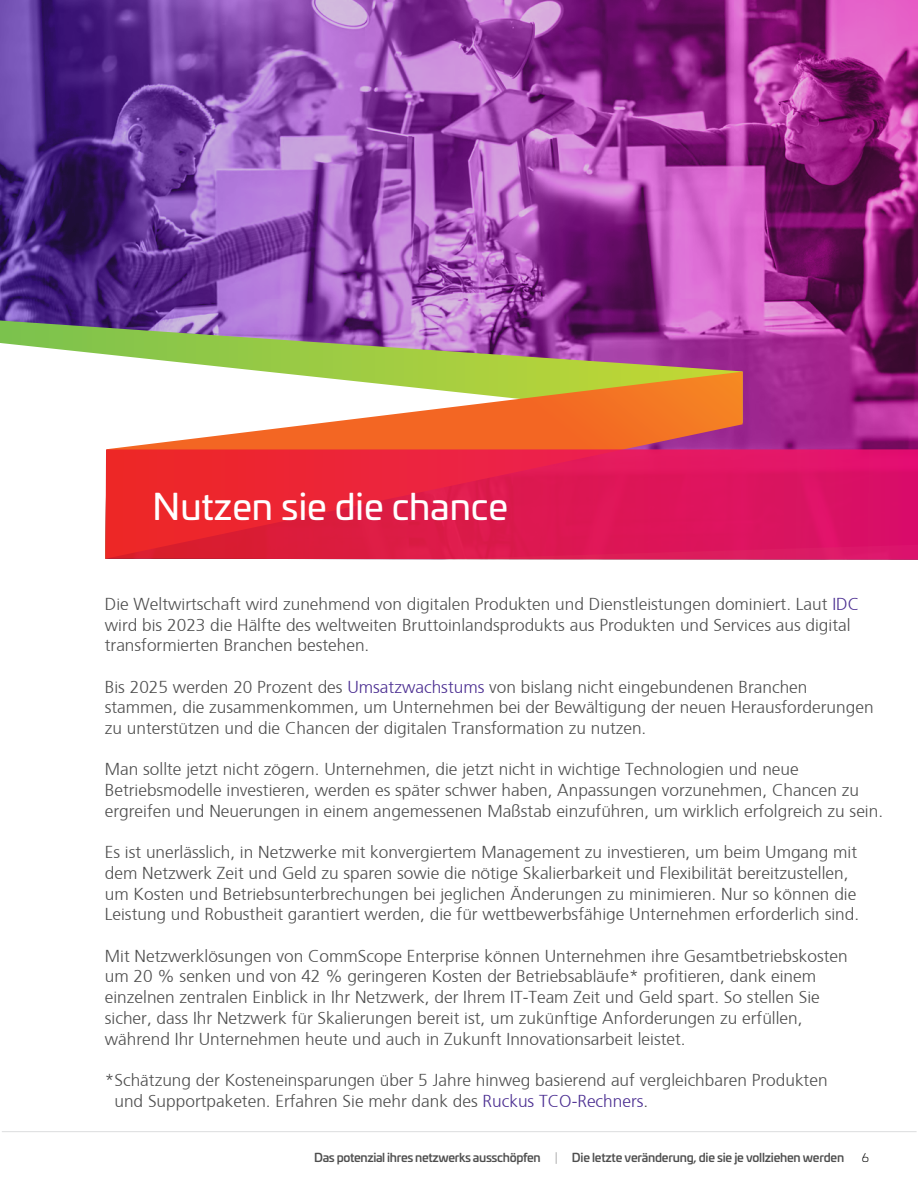
<style>
.page{position:relative;width:918px;height:1188px;background:#fff}
.page>*{position:absolute;margin:0;border:0;box-sizing:border-box;transform-origin:0 0}
.t1{font:36px "Univia Pro";color:#fff}
.t2{font:300 17.25px/20.7px "Frutiger";color:#4e4e4e}
.t3{font:500 12px "Univia Pro";letter-spacing:-.02em;color:#4e4e4e}
.t4{font:300 12px "Univia Pro";color:#050504}
.s1{color:#4b2e91}
</style>
<div class="page">
<img style="left:0;top:0;width:918px;height:449px">
<svg style="left:0;top:320px;width:743px;height:103px"></svg>
<svg style="left:105px;top:372px;width:638px;height:77px"></svg>
<svg style="left:105px;top:449px;width:813px;height:111px;background:#e11c4c"></svg>
<hr style="left:2px;top:1131px;width:915px;height:1px;background:#dcddde">
<svg style="left:556px;top:1152px;width:1px;height:12px"></svg>
<h1 class="t1" style="left:153px;top:479px;width:357px">Nutzen sie die chance</h1>
<p class="t2" style="left:105px;top:592px;width:756px">Die Weltwirtschaft wird zunehmend von digitalen Produkten und Dienstleistungen dominiert. Laut <span class="s1">IDC </span>wird bis 2023 die Hälfte des weltweiten Bruttoinlandsprodukts aus Produkten und Services aus digital transformierten Branchen bestehen.</p>
<p class="t2" style="left:105px;top:675px;width:770px">Bis 2025 werden 20 Prozent des <span class="s1">Umsatzwachstums</span> von bislang nicht eingebundenen Branchen stammen, die zusammenkommen, um Unternehmen bei der Bewältigung der neuen Herausforderungen zu unterstützen und die Chancen der digitalen Transformation zu nutzen.</p>
<p class="t2" style="left:105px;top:758px;width:780px">Man sollte jetzt nicht zögern. Unternehmen, die jetzt nicht in wichtige Technologien und neue<br>Betriebsmodelle investieren, werden es später schwer haben, Anpassungen vorzunehmen, Chancen zu ergreifen und Neuerungen in einem angemessenen Maßstab einzuführen, um wirklich erfolgreich zu sein.</p>
<p class="t2" style="left:105px;top:841px;width:756px">Es ist unerlässlich, in Netzwerke mit konvergiertem Management zu investieren, um beim Umgang mit dem Netzwerk Zeit und Geld zu sparen sowie die nötige Skalierbarkeit und Flexibilität bereitzustellen, um Kosten und Betriebsunterbrechungen bei jeglichen Änderungen zu minimieren. Nur so können die Leistung und Robustheit garantiert werden, die für wettbewerbsfähige Unternehmen erforderlich sind.</p>
<p class="t2" style="left:105px;top:944px;width:744px">Mit Netzwerklösungen von CommScope Enterprise können Unternehmen ihre Gesamtbetriebskosten um 20 % senken und von 42 % geringeren Kosten der Betriebsabläufe* profitieren, dank einem einzelnen zentralen Einblick in Ihr Netzwerk, der Ihrem IT-Team Zeit und Geld spart. So stellen Sie sicher, dass Ihr Netzwerk für Skalierungen bereit ist, um zukünftige Anforderungen zu erfüllen, während Ihr Unternehmen heute und auch in Zukunft Innovationsarbeit leistet.</p>
<p class="t2" style="left:114px;top:1068px;width:715px;text-indent:-10px">*Schätzung der Kosteneinsparungen über 5 Jahre hinweg basierend auf vergleichbaren Produkten und Supportpaketen. Erfahren Sie mehr dank des <span class="s1">Ruckus TCO-Rechners</span>.</p>
<p class="t3" style="left:314px;top:1148px;width:228px">Das potenzial ihres netzwerks ausschöpfen</p>
<p class="t3" style="left:572px;top:1148px;width:274px">Die letzte veränderung, die sie je vollziehen werden</p>
<p class="t4" style="left:862px;top:1149px;width:9px">6</p>
</div>
